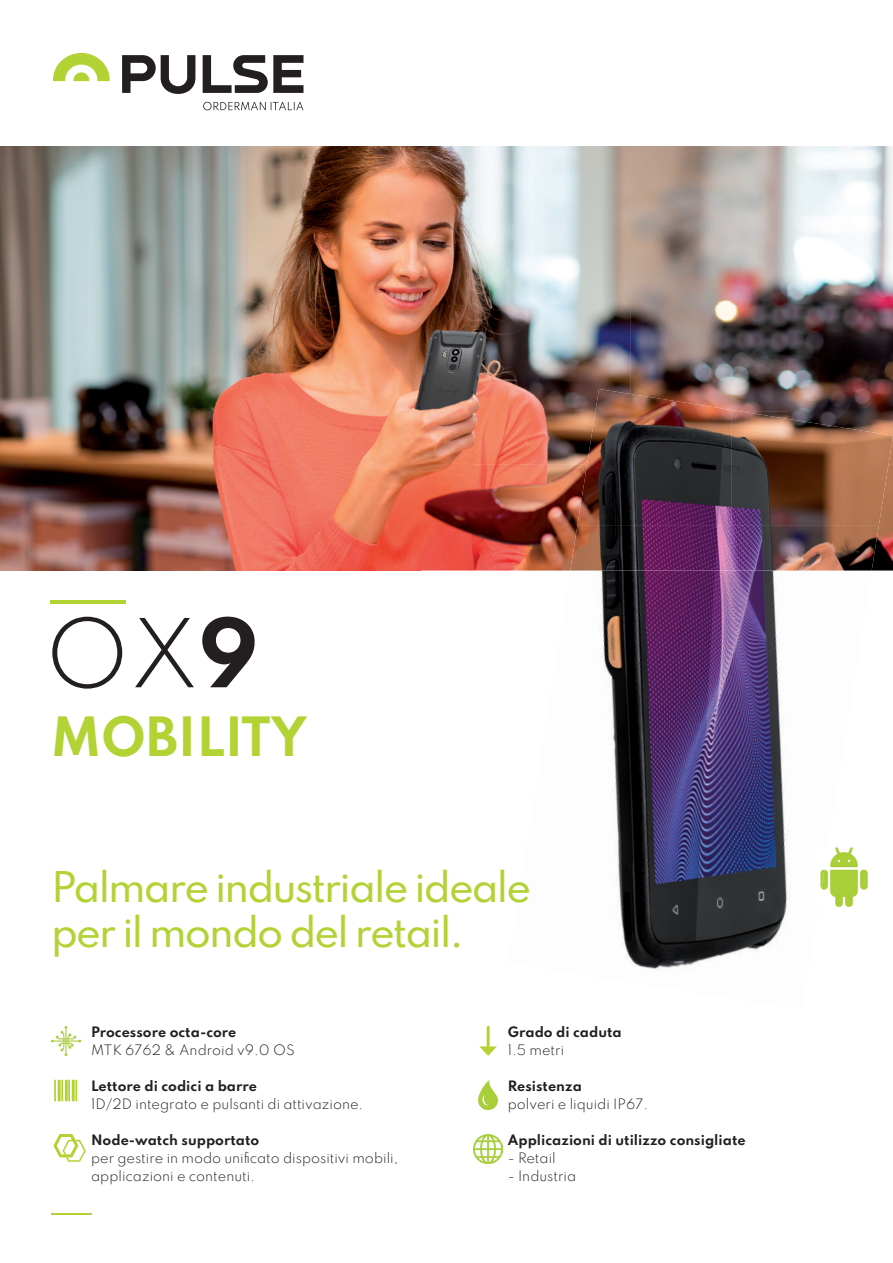
<style>
.page{position:relative;width:893px;height:1263px;background:#fff}
.page>*{position:absolute;margin:0;border:0;box-sizing:border-box;transform-origin:0 0}
.t1{font:300 84px "Spartan";color:#231f20}
.t2{font:700 48px "Spartan";color:#b3d234}
.t3{font:500 37.5px/45px "Spartan";letter-spacing:-.05em;color:#b3d234}
.t4{font:300 12.75px/18px "Spartan";color:#231f20}
.t5{font:700 12.75px "Spartan";color:#231f20}
.s1{font-weight:700}
</style>
<div class="page">
<hr style="left:51px;top:1214px;width:41px;height:1px;background:#b3d234">
<img style="left:0;top:147px;width:788px;height:158px">
<img style="left:788px;top:147px;width:105px;height:263px">
<img style="left:0;top:305px;width:630px;height:159px">
<img style="left:630px;top:305px;width:158px;height:105px">
<img style="left:0;top:464px;width:577px;height:106px">
<img style="left:879px;top:525px;width:14px;height:45px">
<img style="left:508px;top:570px;width:364px;height:399px">
<img style="left:577px;top:389px;width:155px;height:136px">
<img style="left:731px;top:410px;width:162px;height:115px">
<img style="left:570px;top:525px;width:309px;height:45px">
<hr style="left:51px;top:600px;width:75px;height:3px;background:#b3d234">
<img style="left:828px;top:847px;width:44px;height:60px">
<img style="left:814px;top:847px;width:14px;height:60px">
<svg style="left:203px;top:102px;width:100px;height:8px"></svg>
<svg style="left:53px;top:53px;width:57px;height:28px"></svg>
<svg style="left:122px;top:55px;width:73px;height:39px"></svg>
<svg style="left:203px;top:55px;width:100px;height:38px"></svg>
<img style="left:52px;top:1026px;width:29px;height:29px">
<img style="left:474px;top:1134px;width:28px;height:29px">
<img style="left:477px;top:1080px;width:22px;height:29px">
<hr style="left:58px;top:1079px;width:3px;height:22px;background:#b3d234">
<hr style="left:72px;top:1079px;width:3px;height:22px;background:#b3d234">
<hr style="left:65px;top:1079px;width:3px;height:22px;background:#b3d234">
<hr style="left:54px;top:1079px;width:2px;height:22px;background:#b3d234">
<hr style="left:68px;top:1079px;width:2px;height:22px;background:#b3d234">
<hr style="left:61px;top:1079px;width:2px;height:22px;background:#b3d234">
<hr style="left:75px;top:1079px;width:2px;height:22px;background:#b3d234">
<svg style="left:53px;top:1134px;width:33px;height:28px"></svg>
<hr style="left:487px;top:1026px;width:3px;height:25px;background:#b3d234;border-radius:2px">
<svg style="left:479px;top:1046px;width:18px;height:10px"></svg>
<h1 class="t1" style="left:45px;top:590px;width:215px">OX<span class="s1">9</span></h1>
<h2 class="t2" style="left:51px;top:701px;width:258px">MOBILITY</h2>
<h3 class="t3" style="left:51px;top:863px;width:482px">Palmare industriale ideale per il mondo del retail.</h3>
<p class="t5" style="left:91px;top:1022px;width:147px">Processore octa-core</p>
<p class="t4" style="left:91px;top:1040px;width:205px">MTK 6762 &amp; Android v9.0 OS</p>
<p class="t5" style="left:91px;top:1076px;width:168px">Lettore di codici a barre</p>
<p class="t4" style="left:91px;top:1094px;width:274px">1D/2D integrato e pulsanti di attivazione.</p>
<p class="t5" style="left:91px;top:1130px;width:170px">Node-watch supportato</p>
<p class="t4" style="left:91px;top:1148px;width:309px">per gestire in modo unificato dispositivi mobili, applicazioni e contenuti.</p>
<p class="t5" style="left:508px;top:1022px;width:115px">Grado di caduta</p>
<p class="t4" style="left:508px;top:1040px;width:58px">1.5 metri</p>
<p class="t5" style="left:508px;top:1076px;width:76px">Resistenza</p>
<p class="t4" style="left:508px;top:1094px;width:142px">polveri e liquidi IP67.</p>
<p class="t5" style="left:508px;top:1130px;width:239px">Applicazioni di utilizzo consigliate</p>
<p class="t4" style="left:508px;top:1148px;width:49px">- Retail</p>
<p class="t4" style="left:508px;top:1166px;width:70px">- Industria</p>
</div>
